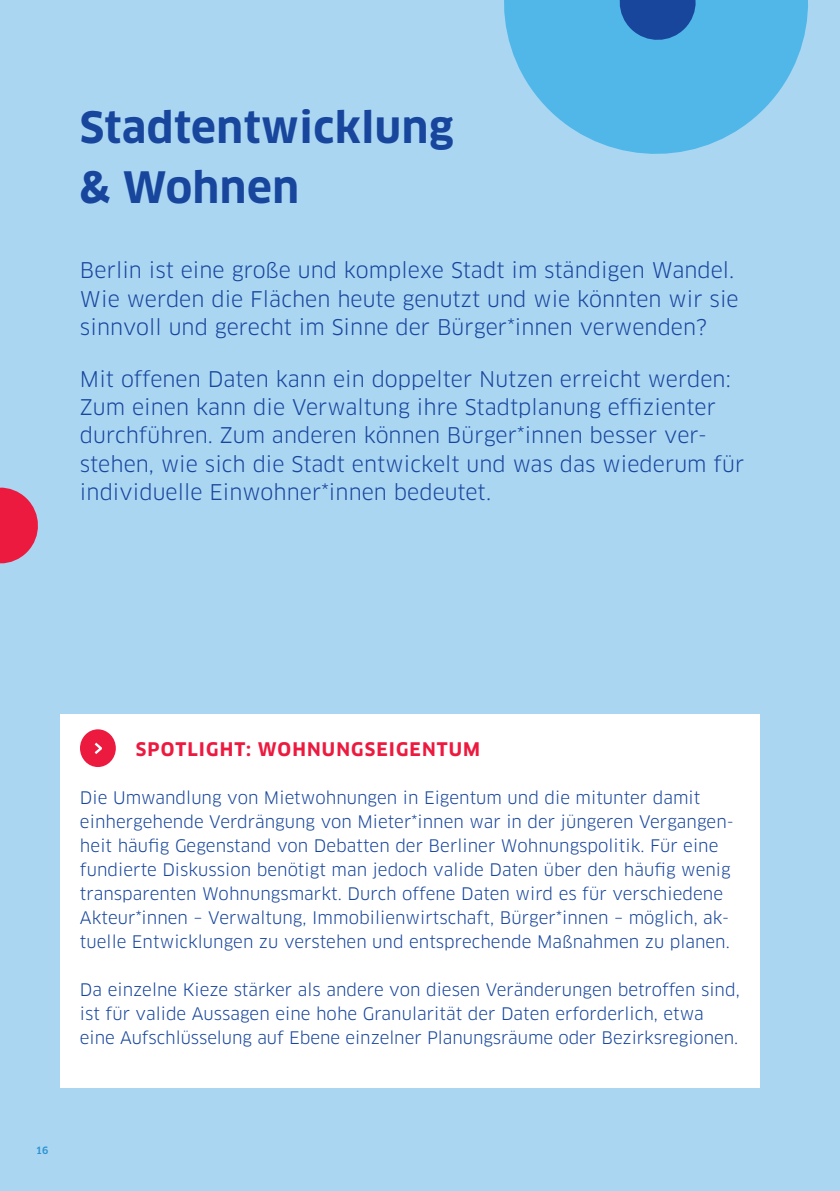
<style>
.page{position:relative;width:840px;height:1191px;background:#fff}
.page>*{position:absolute;margin:0;border:0;box-sizing:border-box;transform-origin:0 0}
.t1{font:700 42.2px/60px "Clan Pro";letter-spacing:.01em;color:#18469d}
.t2{font:21.2px/28.2px "Clan Pro";letter-spacing:.005em;color:#18469d}
.t3{font:700 18.4px "Clan Pro";letter-spacing:.06em;color:#ed1a40}
.t4{font:17px/24px "Clan Pro";letter-spacing:.005em;color:#18469d}
.t5{font:500 9.8px "Clan Pro";color:#2a92d0}
</style>
<div class="page">
<div style="left:0;top:0;width:839px;height:1191px;background:#aad6f2"></div>
<svg style="left:504px;top:0;width:304px;height:154px;fill:#50b7e8"></svg>
<svg style="left:615px;top:0;width:84px;height:44px;background:#2b6db7"></svg>
<svg style="left:0;top:487px;width:38px;height:77px"></svg>
<div style="left:60px;top:714px;width:699px;height:373px;background:#fff"></div>
<div style="left:80px;top:729px;width:36px;height:38px;background:#ed1a40;border-radius:50%"></div>
<svg style="left:95px;top:742px;width:7px;height:12px"></svg>
<h1 class="t1" style="left:80px;top:98px;width:375px">Stadtentwicklung &amp; Wohnen</h1>
<p class="t2" style="left:80px;top:256px;width:660px">Berlin ist eine große und komplexe Stadt im ständigen Wandel.<br>Wie werden die Flächen heute genutzt und wie könnten wir sie sinnvoll und gerecht im Sinne der Bürger*innen verwenden?</p>
<p class="t2" style="left:80px;top:365px;width:665px">Mit offenen Daten kann ein doppelter Nutzen erreicht werden:<br>Zum einen kann die Verwaltung ihre Stadtplanung effizienter durchführen. Zum anderen können Bürger*innen besser ver&shy;stehen, wie sich die Stadt entwickelt und was das wiederum für individuelle Einwohner*innen bedeutet.</p>
<p class="t3" style="left:136px;top:739px;width:345px">SPOTLIGHT: WOHNUNGSEIGENTUM</p>
<p class="t4" style="left:80px;top:786px;width:655px">Die Umwandlung von Mietwohnungen in Eigentum und die mitunter damit einhergehende Verdrängung von Mieter*innen war in der jüngeren Vergangen&shy;heit häufig Gegenstand von Debatten der Berliner Wohnungspolitik. Für eine fundierte Diskussion benötigt man jedoch valide Daten über den häufig wenig transparenten Wohnungsmarkt. Durch offene Daten wird es für verschiedene Akteur*innen – Verwaltung, Immobilienwirtschaft, Bürger*innen – möglich, ak&shy;tuelle Entwicklungen zu verstehen und entsprechende Maßnahmen zu planen.</p>
<p class="t4" style="left:80px;top:977px;width:661px">Da einzelne Kieze stärker als andere von diesen Veränderungen betroffen sind, ist für valide Aussagen eine hohe Granularität der Daten erforderlich, etwa eine Aufschlüsselung auf Ebene einzelner Planungsräume oder Bezirksregionen.</p>
<p class="t5" style="left:36px;top:1144px;width:14px">16</p>
</div>
